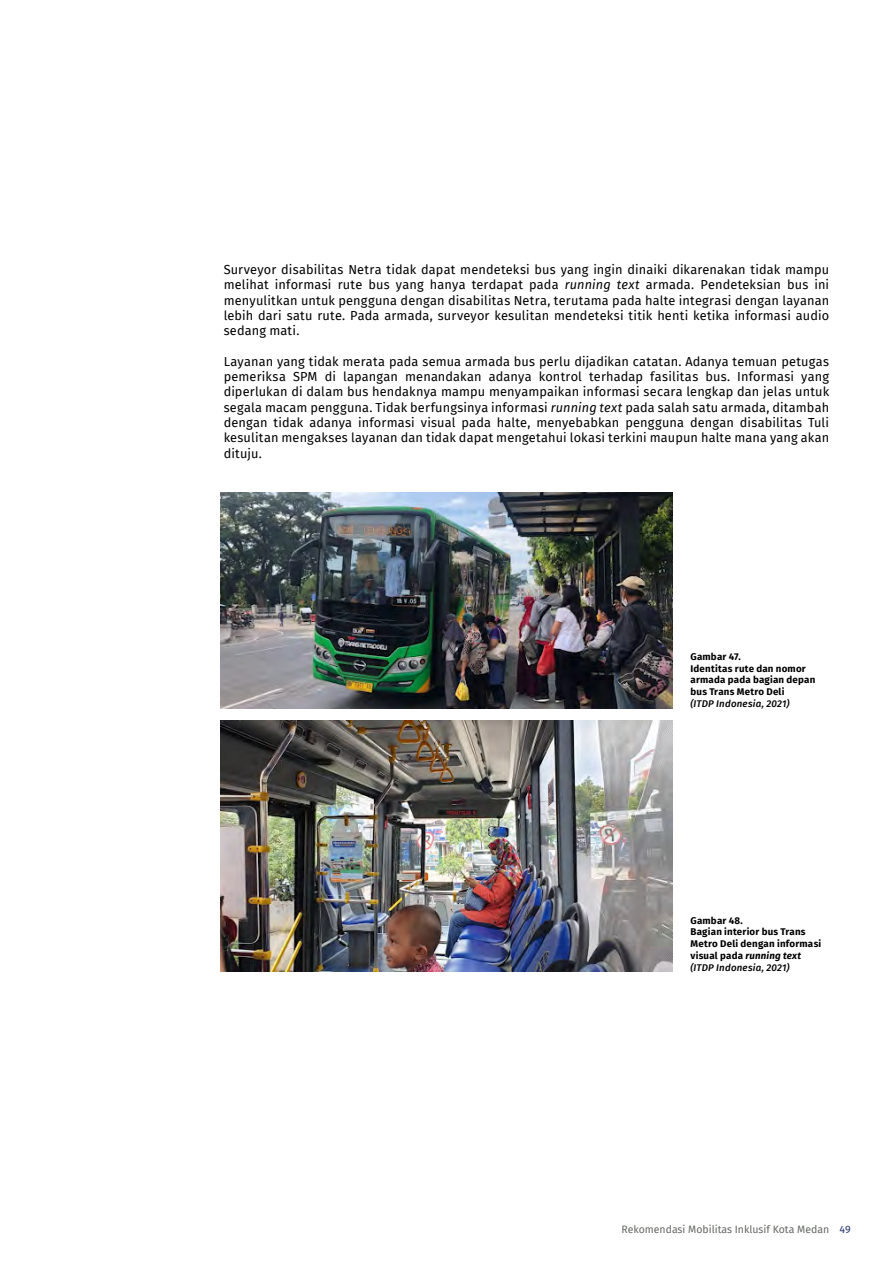
<style>
.page{position:relative;width:893px;height:1263px;background:#fff}
.page>*{position:absolute;margin:0;border:0;box-sizing:border-box;transform-origin:0 0}
.t1{font:12.75px/15.3px "Fira Sans";letter-spacing:.01em;color:#000;text-align:justify}
.t2{font:10.5px "Fira Sans";color:#656964}
.t3{font:700 9.75px/11.7px "Fira Sans";letter-spacing:.02em;color:#000}
.t4{font:italic 500 9.75px "Fira Sans";letter-spacing:.02em;color:#000}
.s1{font-style:italic}
.s2{font-weight:500;font-style:italic}
.s3{color:#29386e}
</style>
<div class="page">
<img style="left:220px;top:492px;width:452px;height:216px">
<img style="left:220px;top:720px;width:452px;height:252px">
<p class="t1" style="left:224px;top:261px;width:607px">Surveyor disabilitas Netra tidak dapat mendeteksi bus yang ingin dinaiki dikarenakan tidak mampu melihat informasi rute bus yang hanya terdapat pada <span class="s1">running text</span> armada. Pendeteksian bus ini menyulitkan untuk pengguna dengan disabilitas Netra, terutama pada halte integrasi dengan layanan lebih dari satu rute. Pada armada, surveyor kesulitan mendeteksi titik henti ketika informasi audio sedang mati.</p>
<p class="t1" style="left:224px;top:353px;width:607px">Layanan yang tidak merata pada semua armada bus perlu dijadikan catatan. Adanya temuan petugas pemeriksa SPM di lapangan menandakan adanya kontrol terhadap fasilitas bus. Informasi yang diperlukan di dalam bus hendaknya mampu menyampaikan informasi secara lengkap dan jelas untuk segala macam pengguna. Tidak berfungsinya informasi <span class="s1">running text</span> pada salah satu armada, ditambah dengan tidak adanya informasi visual pada halte, menyebabkan pengguna dengan disabilitas Tuli kesulitan mengakses layanan dan tidak dapat mengetahui lokasi terkini maupun halte mana yang akan dituju.</p>
<p class="t3" style="left:690px;top:650px;width:126px">Gambar 47.<br>Identitas rute dan nomor armada pada bagian depan bus Trans Metro Deli</p>
<p class="t4" style="left:690px;top:696px;width:100px">(ITDP Indonesia, 2021)</p>
<p class="t3" style="left:690px;top:914px;width:132px">Gambar 48.<br>Bagian interior bus Trans<br>Metro Deli dengan informasi visual pada <span class="s1">running text </span><span class="s2">(ITDP Indonesia, 2021)</span></p>
<p class="t2" style="left:621px;top:1221px;width:231px">Rekomendasi Mobilitas Inklusif Kota Medan <span class="s3">49</span></p>
</div>
